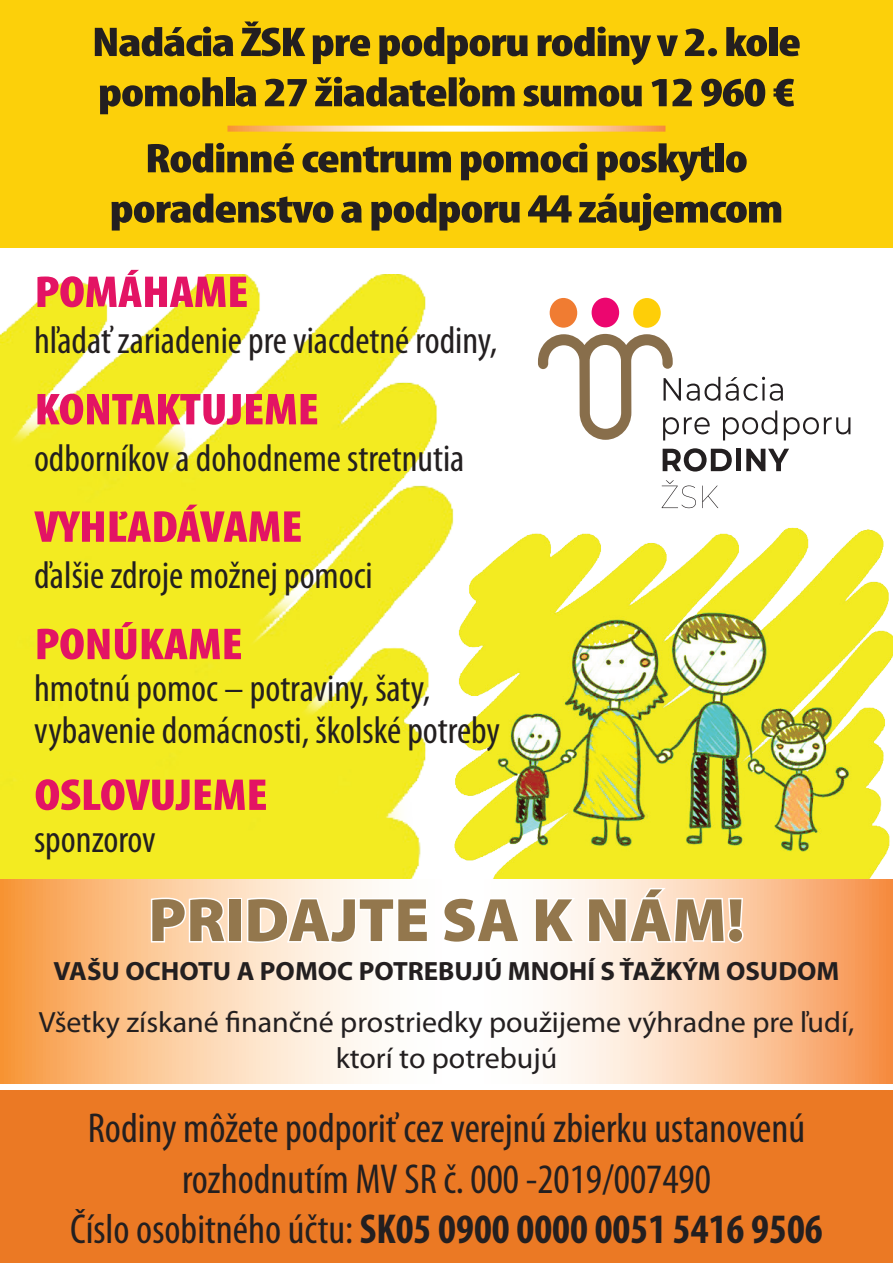
<style>
.page{position:relative;width:893px;height:1263px;background:#fff}
.page>*{position:absolute;margin:0;border:0;box-sizing:border-box;transform-origin:0 0}
.t1{font:900 61.8px "Myriad Pro";color:#93774d}
.t2{font:900 condensed 45px "Myriad Pro";letter-spacing:-.005em;color:#e31464;scale:1.15 1}
.t3{font:condensed 42px "Myriad Pro";color:#231f20}
.t4{font:700 condensed 42px "Myriad Pro";color:#231f20}
.t5{font:900 condensed 41.85px "Myriad Pro";letter-spacing:-.025em;color:#231f20;scale:1.24 1}
.t6{font:condensed 38.7px "Myriad Pro";color:#231f20}
.t7{font:29.4px "Myriad Pro";color:#231f20}
.t8{font:700 26.4px "Myriad Pro";color:#231f20}
.s1{font-weight:400}
</style>
<div class="page">
<img style="left:0;top:274px;width:454px;height:604px">
<img style="left:444px;top:512px;width:449px;height:367px">
<div style="left:0;top:0;width:893px;height:247px;background:#fcd00a"></div>
<div style="left:0;top:1091px;width:893px;height:172px;background:#eb7924"></div>
<div style="left:550px;top:298px;width:27px;height:30px;background:#f07c32;border-radius:50%"></div>
<div style="left:592px;top:298px;width:27px;height:29px;background:#ec066f;border-radius:50%"></div>
<div style="left:633px;top:298px;width:28px;height:30px;background:#fece08;border-radius:50%"></div>
<svg style="left:538px;top:334px;width:312px;height:106px"></svg>
<svg style="left:663px;top:448px;width:69px;height:23px"></svg>
<div style="left:736px;top:449px;width:5px;height:22px;background:#231f20"></div>
<svg style="left:746px;top:449px;width:43px;height:22px"></svg>
<svg style="left:662px;top:480px;width:34px;height:28px"></svg>
<svg style="left:702px;top:486px;width:16px;height:22px"></svg>
<svg style="left:0;top:879px;width:893px;height:204px"></svg>
<svg style="left:149px;top:896px;width:80px;height:48px"></svg>
<div style="left:228px;top:898px;width:14px;height:44px;border:3px solid #fff"></div>
<svg style="left:245px;top:896px;width:185px;height:49px"></svg>
<svg style="left:440px;top:896px;width:82px;height:49px"></svg>
<svg style="left:533px;top:896px;width:45px;height:48px"></svg>
<svg style="left:586px;top:885px;width:159px;height:60px"></svg>
<svg style="left:227px;top:126px;width:438px;height:6px;background:#fcd6ac"></svg>
<p class="t5" style="left:92px;top:19px;width:573px">Nadácia ŽSK pre podporu rodiny v 2. kole</p>
<p class="t5" style="left:98px;top:69px;width:564px">pomohla 27 žiadateľom sumou 12 960 €</p>
<p class="t5" style="left:145px;top:135px;width:488px">Rodinné centrum pomoci poskytlo</p>
<p class="t5" style="left:110px;top:185px;width:545px">poradenstvo a podporu 44 záujemcom</p>
<p class="t2" style="left:35px;top:267px;width:188px">POMÁHAME</p>
<p class="t6" style="left:34px;top:317px;width:465px">hľadať zariadenie pre viacdetné rodiny,</p>
<p class="t2" style="left:35px;top:384px;width:249px">KONTAKTUJEME</p>
<p class="t6" style="left:34px;top:434px;width:432px">odborníkov a dohodneme stretnutia</p>
<p class="t2" style="left:35px;top:502px;width:235px">VYHĽADÁVAME</p>
<p class="t6" style="left:34px;top:552px;width:340px">ďalšie zdroje možnej pomoci</p>
<p class="t2" style="left:35px;top:619px;width:183px">PONÚKAME</p>
<p class="t6" style="left:34px;top:665px;width:398px">hmotnú pomoc – potraviny, šaty,</p>
<p class="t6" style="left:34px;top:707px;width:467px">vybavenie domácnosti, školské potreby</p>
<p class="t2" style="left:35px;top:770px;width:204px">OSLOVUJEME</p>
<p class="t6" style="left:34px;top:816px;width:123px">sponzorov</p>
<p class="t1" style="left:148px;top:885px;width:598px">PRIDAJTE SA K NÁM!</p>
<p class="t8" style="left:54px;top:954px;width:787px">VAŠU OCHOTU A POMOC POTREBUJÚ MNOHÍ S ŤAŽKÝM OSUDOM</p>
<p class="t7" style="left:39px;top:1004px;width:817px">Všetky získané finančné prostriedky použijeme výhradne pre ľudí,</p>
<p class="t7" style="left:336px;top:1040px;width:223px">ktorí to potrebujú</p>
<p class="t3" style="left:88px;top:1103px;width:719px">Rodiny môžete podporiť cez verejnú zbierku ustanovenú</p>
<p class="t3" style="left:182px;top:1153px;width:530px">rozhodnutím MV SR č. 000 -2019/007490</p>
<p class="t4" style="left:70px;top:1203px;width:754px"><span class="s1">Číslo osobitného účtu:</span> SK05 0900 0000 0051 5416 9506</p>
</div>
